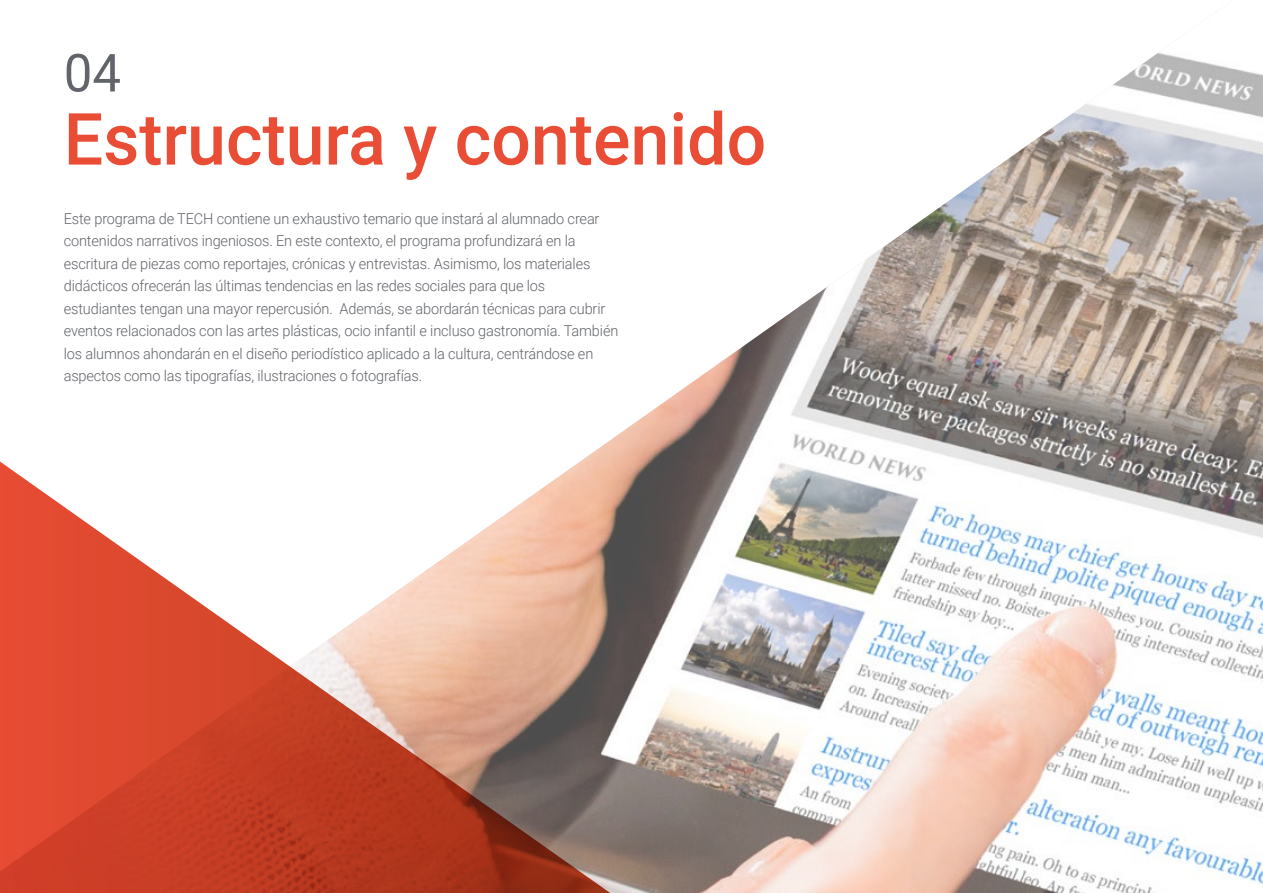
<style>
.page{position:relative;width:1263px;height:893px;background:#fff}
.page>*{position:absolute;margin:0;border:0;box-sizing:border-box;transform-origin:0 0}
.t1{font:500 72px "Roboto";color:#e94d35}
.t2{font:52.5px "Roboto";color:#61646a}
.t3{font:300 15px/22.5px "Roboto";letter-spacing:-.01em;color:#61646a}
</style>
<div class="page">
<img style="left:602px;top:53px;width:661px;height:840px">
<svg style="left:0;top:446px;width:640px;height:447px"></svg>
<h2 class="t2" style="left:64px;top:36px;width:59px">04</h2>
<h1 class="t1" style="left:64px;top:89px;width:704px">Estructura y contenido</h1>
<p class="t3" style="left:64px;top:207px;width:556px">Este programa de TECH contiene un exhaustivo temario que instará al alumnado crear contenidos narrativos ingeniosos. En este contexto, el programa profundizará en la escritura de piezas como reportajes, crónicas y entrevistas. Asimismo, los materiales didácticos ofrecerán las últimas tendencias en las redes sociales para que los estudiantes tengan una mayor repercusión. Además, se abordarán técnicas para cubrir eventos relacionados con las artes plásticas, ocio infantil e incluso gastronomía. También los alumnos ahondarán en el diseño periodístico aplicado a la cultura, centrándose en aspectos como las tipografías, ilustraciones o fotografías.</p>
</div>
